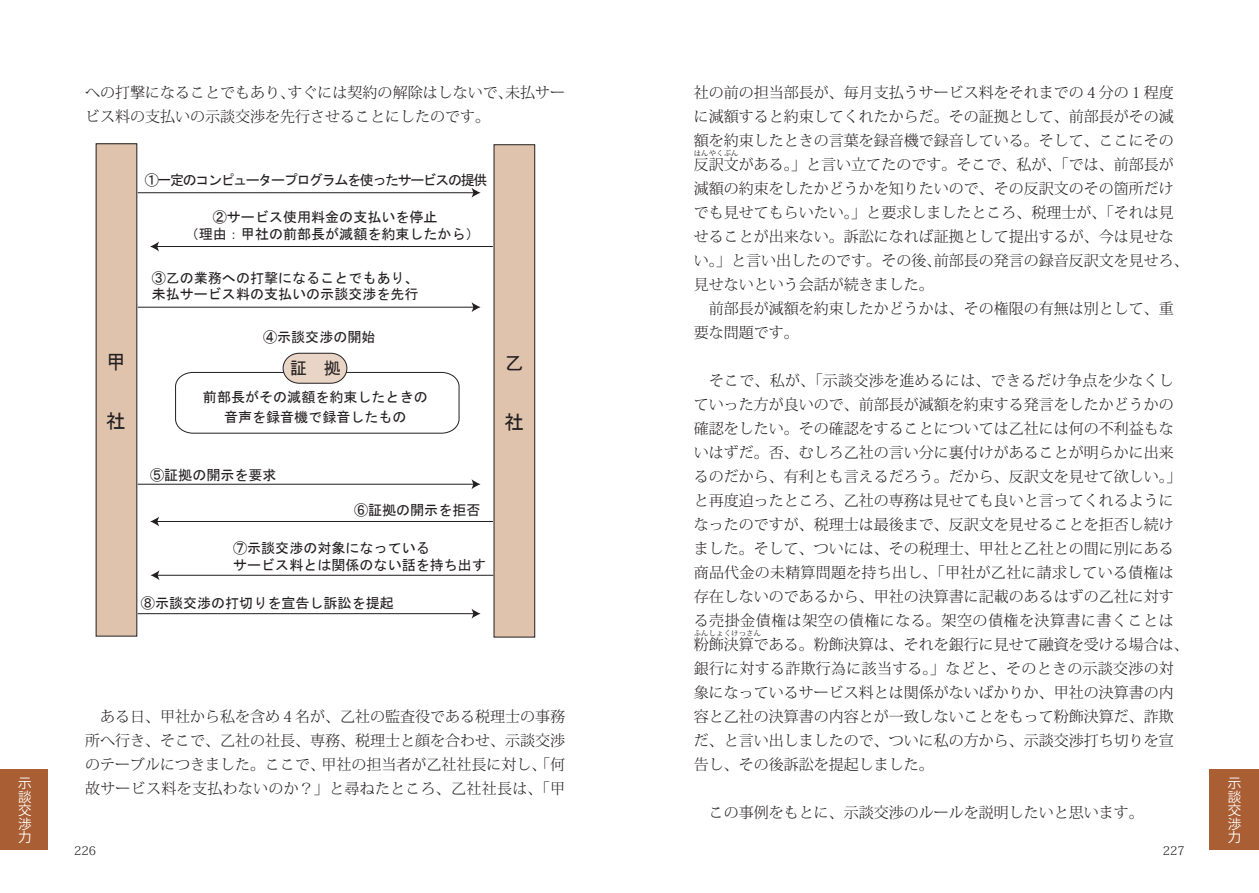
<style>
.page{position:relative;width:1259px;height:893px;background:#fff}
.page>*{position:absolute;margin:0;border:0;box-sizing:border-box;transform-origin:0 0}
.t1{font:19.65px "MS Gothic";color:#231f20}
.t2{font:16.8px "MS Gothic";color:#231f20}
.t3{font:300 15px/24px "Koz Min Pro";color:#231f20}
.t4{font:14.1px/16.8px "MS Gothic";color:#231f20}
.t5{font:14.1px "MS Gothic";letter-spacing:-.1em;color:#231f20}
.t6{font:13.5px/13.5px "Koz Go Pro";color:#fff;text-align:justify}
.t7{font:300 12px "Koz Min Pro";color:#231f20}
.t8{font:300 7.5px "Koz Min Pro";color:#231f20}
</style>
<div class="page">
<div style="left:0;top:769px;width:48px;height:81px;background:#a95e33"></div>
<div style="left:1209px;top:769px;width:50px;height:81px;background:#a95e33"></div>
<svg style="left:175px;top:353px;width:284px;height:80px"></svg>
<div style="left:96px;top:144px;width:41px;height:492px;background:#dfc3ad"></div>
<div style="left:494px;top:145px;width:41px;height:492px;background:#dfc3ad;border:1px solid #231f20"></div>
<hr style="left:138px;top:192px;width:336px;height:1px;background:#231f20">
<svg style="left:471px;top:188px;width:9px;height:10px"></svg>
<hr style="left:156px;top:246px;width:337px;height:1px;background:#231f20">
<svg style="left:150px;top:241px;width:9px;height:10px"></svg>
<hr style="left:138px;top:307px;width:336px;height:1px;background:#231f20">
<svg style="left:471px;top:302px;width:9px;height:10px"></svg>
<hr style="left:138px;top:484px;width:336px;height:1px;background:#231f20">
<svg style="left:471px;top:479px;width:9px;height:10px"></svg>
<hr style="left:156px;top:521px;width:337px;height:1px;background:#231f20">
<svg style="left:150px;top:516px;width:9px;height:10px"></svg>
<hr style="left:157px;top:575px;width:336px;height:1px;background:#231f20">
<svg style="left:150px;top:570px;width:9px;height:10px"></svg>
<hr style="left:138px;top:613px;width:336px;height:1px;background:#231f20">
<svg style="left:471px;top:609px;width:9px;height:10px"></svg>
<p class="t6" style="left:18px;top:777px;width:15px">示談交渉力</p>
<p class="t3" style="left:85px;top:80px;width:481px">への打撃になることでもあり、すぐには契約の解除はしないで、未払サービス料の支払いの示談交渉を先行させることにしたのです。</p>
<h1 class="t1" style="left:106px;top:352px;width:18px">甲</h1>
<h1 class="t1" style="left:106px;top:411px;width:20px">社</h1>
<p class="t5" style="left:145px;top:173px;width:344px">①一定のコンピュータープログラムを使ったサービスの提供</p>
<p class="t4" style="left:185px;top:208px;width:296px">　　②サービス使用料金の支払いを停止<br>（理由：甲社の前部長が減額を約束したから）</p>
<p class="t4" style="left:152px;top:269px;width:268px">③乙の業務への打撃になることでもあり、未払サービス料の支払いの示談交渉を先行</p>
<p class="t4" style="left:263px;top:328px;width:114px">④示談交渉の開始</p>
<p class="t2" style="left:290px;top:360px;width:52px">証　拠</p>
<p class="t4" style="left:203px;top:386px;width:226px;line-height:20.4px;text-align:center">前部長がその減額を約束したときの音声を録音機で録音したもの</p>
<p class="t4" style="left:150px;top:466px;width:128px">⑤証拠の開示を要求</p>
<p class="t4" style="left:354px;top:501px;width:128px">⑥証拠の開示を拒否</p>
<p class="t4" style="left:233px;top:539px;width:254px">⑦示談交渉の対象になっている<br>サービス料とは関係のない話を持ち出す</p>
<p class="t4" style="left:141px;top:595px;width:254px">⑧示談交渉の打切りを宣告し訴訟を提起</p>
<h1 class="t1" style="left:504px;top:353px;width:19px">乙</h1>
<h1 class="t1" style="left:504px;top:412px;width:20px">社</h1>
<p class="t3" style="left:85px;top:704px;width:481px;text-align:justify">　ある日、甲社から私を含め４名が、乙社の監査役である税理士の事務所へ行き、そこで、乙社の社長、専務、税理士と顔を合わせ、示談交渉のテーブルにつきました。ここで、甲社の担当者が乙社社長に対し、「何故サービス料を支払わないのか？」と尋ねたところ、乙社社長は、「甲</p>
<p class="t7" style="left:74px;top:842px;width:23px">226</p>
<p class="t3" style="left:694px;top:80px;width:481px;text-align:justify">社の前の担当部長が、毎月支払うサービス料をそれまでの４分の１程度に減額すると約束してくれたからだ。その証拠として、前部長がその減額を約束したときの言葉を録音機で録音している。そして、ここにその反訳文がある。」と言い立てたのです。そこで、私が、「では、前部長が</p>
<p class="t8" style="left:694px;top:148px;width:46px">はんやくぶん</p>
<p class="t3" style="left:694px;top:176px;width:496px">減額の約束をしたかどうかを知りたいので、その反訳文のその箇所だけでも見せてもらいたい。」と要求しましたところ、税理士が、「それは見せることが出来ない。訴訟になれば証拠として提出するが、今は見せない。」と言い出したのです。その後、前部長の発言の録音反訳文を見せろ、見せないという会話が続きました。<br>　前部長が減額を約束したかどうかは、その権限の有無は別として、重要な問題です。</p>
<p class="t3" style="left:694px;top:368px;width:496px">　そこで、私が、「示談交渉を進めるには、できるだけ争点を少なくしていった方が良いので、前部長が減額を約束する発言をしたかどうかの確認をしたい。その確認をすることについては乙社には何の不利益もないはずだ。否、むしろ乙社の言い分に裏付けがあることが明らかに出来るのだから、有利とも言えるだろう。だから、反訳文を見せて欲しい。」と再度迫ったところ、乙社の専務は見せても良いと言ってくれるようになったのですが、税理士は最後まで、反訳文を見せることを拒否し続けました。そして、ついには、その税理士、甲社と乙社との間に別にある商品代金の未精算問題を持ち出し、「甲社が乙社に請求している債権は存在しないのであるから、甲社の決算書に記載のあるはずの乙社に対する売掛金債権は架空の債権になる。架空の債権を決算書に書くことは粉飾決算である。粉飾決算は、それを銀行に見せて融資を受ける場合は、</p>
<p class="t8" style="left:694px;top:628px;width:69px">ふんしょくけっさん</p>
<p class="t3" style="left:694px;top:656px;width:482px;text-align:justify">銀行に対する詐欺行為に該当する。」などと、そのときの示談交渉の対象になっているサービス料とは関係がないばかりか、甲社の決算書の内容と乙社の決算書の内容とが一致しないことをもって粉飾決算だ、詐欺だ、と言い出しましたので、ついに私の方から、示談交渉打ち切りを宣告し、その後訴訟を提起しました。</p>
<p class="t3" style="left:694px;top:800px;width:451px">　この事例をもとに、示談交渉のルールを説明したいと思います。</p>
<p class="t7" style="left:1163px;top:842px;width:23px">227</p>
<p class="t6" style="left:1227px;top:777px;width:15px">示談交渉力</p>
</div>
